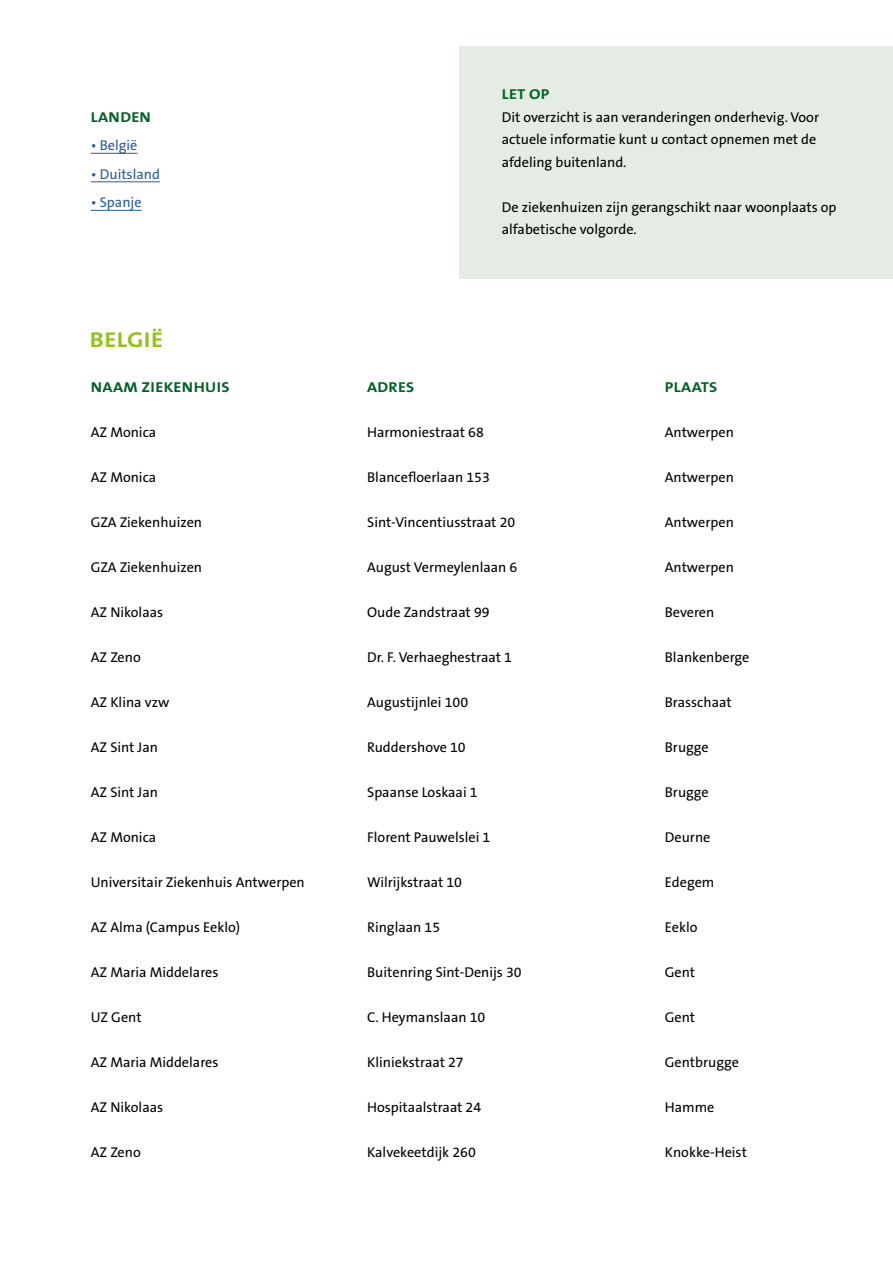
<style>
.page{position:relative;width:893px;height:1263px;background:#fff}
.page>*{position:absolute;margin:0;border:0;box-sizing:border-box;transform-origin:0 0}
.t1{font:700 21.6px "The Sans B W7";letter-spacing:.015em;color:#95c11f;scale:1.13 1}
.t2{font:700 14.4px "The Sans B W7";letter-spacing:.015em;color:#006226;scale:1.12 1}
.t3{font:14.25px/22.5px "The Sans B W5 Plain";color:#000}
.t4{font:14.25px "The Sans B W5 Plain";color:#275b9b}
</style>
<div class="page">
<div style="left:459px;top:47px;width:434px;height:232px;background:#e5ece4"></div>
<hr style="left:91px;top:153px;width:47px;height:1px;background:#275b9b">
<hr style="left:91px;top:182px;width:69px;height:1px;background:#275b9b">
<hr style="left:91px;top:210px;width:51px;height:1px;background:#275b9b">
<p class="t2" style="left:91px;top:107px;width:55px">LANDEN</p>
<p class="t4" style="left:91px;top:136px;width:48px">• België</p>
<p class="t4" style="left:91px;top:165px;width:71px">• Duitsland</p>
<p class="t4" style="left:91px;top:193px;width:52px">• Spanje</p>
<h1 class="t1" style="left:90px;top:325px;width:66px">BELGIË</h1>
<p class="t2" style="left:502px;top:85px;width:44px">LET OP</p>
<p class="t3" style="left:502px;top:106px;width:319px">Dit overzicht is aan veranderingen onderhevig. Voor actuele informatie kunt u contact opnemen met de afdeling buitenland.</p>
<p class="t3" style="left:502px;top:196px;width:336px">De ziekenhuizen zijn gerangschikt naar woonplaats op alfabetische volgorde.</p>
<p class="t2" style="left:91px;top:377px;width:125px">NAAM ZIEKENHUIS</p>
<p class="t2" style="left:367px;top:377px;width:44px">ADRES</p>
<p class="t2" style="left:665px;top:377px;width:48px">PLAATS</p>
<p class="t3" style="left:91px;top:421px;width:67px">AZ Monica</p>
<p class="t3" style="left:367px;top:421px;width:118px">Harmoniestraat 68</p>
<p class="t3" style="left:665px;top:421px;width:71px">Antwerpen</p>
<p class="t3" style="left:91px;top:466px;width:67px">AZ Monica</p>
<p class="t3" style="left:367px;top:466px;width:124px">Blancefloerlaan 153</p>
<p class="t3" style="left:665px;top:466px;width:71px">Antwerpen</p>
<p class="t3" style="left:91px;top:511px;width:113px">GZA Ziekenhuizen</p>
<p class="t3" style="left:367px;top:511px;width:150px">Sint-Vincentiusstraat 20</p>
<p class="t3" style="left:665px;top:511px;width:71px">Antwerpen</p>
<p class="t3" style="left:91px;top:556px;width:113px">GZA Ziekenhuizen</p>
<p class="t3" style="left:367px;top:556px;width:152px">August Vermeylenlaan 6</p>
<p class="t3" style="left:665px;top:556px;width:71px">Antwerpen</p>
<p class="t3" style="left:91px;top:601px;width:74px">AZ Nikolaas</p>
<p class="t3" style="left:367px;top:601px;width:124px">Oude Zandstraat 99</p>
<p class="t3" style="left:665px;top:601px;width:51px">Beveren</p>
<p class="t3" style="left:91px;top:646px;width:52px">AZ Zeno</p>
<p class="t3" style="left:367px;top:646px;width:146px">Dr. F. Verhaeghestraat 1</p>
<p class="t3" style="left:665px;top:646px;width:86px">Blankenberge</p>
<p class="t3" style="left:91px;top:691px;width:80px">AZ Klina vzw</p>
<p class="t3" style="left:367px;top:691px;width:103px">Augustijnlei 100</p>
<p class="t3" style="left:665px;top:691px;width:68px">Brasschaat</p>
<p class="t3" style="left:91px;top:736px;width:69px">AZ Sint Jan</p>
<p class="t3" style="left:367px;top:736px;width:100px">Ruddershove 10</p>
<p class="t3" style="left:665px;top:736px;width:45px">Brugge</p>
<p class="t3" style="left:91px;top:781px;width:69px">AZ Sint Jan</p>
<p class="t3" style="left:367px;top:781px;width:112px">Spaanse Loskaai 1</p>
<p class="t3" style="left:665px;top:781px;width:45px">Brugge</p>
<p class="t3" style="left:91px;top:826px;width:67px">AZ Monica</p>
<p class="t3" style="left:367px;top:826px;width:125px">Florent Pauwelslei 1</p>
<p class="t3" style="left:665px;top:826px;width:47px">Deurne</p>
<p class="t3" style="left:91px;top:871px;width:216px">Universitair Ziekenhuis Antwerpen</p>
<p class="t3" style="left:367px;top:871px;width:96px">Wilrijkstraat 10</p>
<p class="t3" style="left:665px;top:871px;width:51px">Edegem</p>
<p class="t3" style="left:91px;top:916px;width:151px">AZ Alma (Campus Eeklo)</p>
<p class="t3" style="left:367px;top:916px;width:75px">Ringlaan 15</p>
<p class="t3" style="left:665px;top:916px;width:34px">Eeklo</p>
<p class="t3" style="left:91px;top:961px;width:129px">AZ Maria Middelares</p>
<p class="t3" style="left:367px;top:961px;width:156px">Buitenring Sint-Denijs 30</p>
<p class="t3" style="left:665px;top:961px;width:32px">Gent</p>
<p class="t3" style="left:91px;top:1006px;width:52px">UZ Gent</p>
<p class="t3" style="left:367px;top:1006px;width:120px">C. Heymanslaan 10</p>
<p class="t3" style="left:665px;top:1006px;width:32px">Gent</p>
<p class="t3" style="left:91px;top:1051px;width:129px">AZ Maria Middelares</p>
<p class="t3" style="left:367px;top:1051px;width:98px">Kliniekstraat 27</p>
<p class="t3" style="left:665px;top:1051px;width:76px">Gentbrugge</p>
<p class="t3" style="left:91px;top:1096px;width:74px">AZ Nikolaas</p>
<p class="t3" style="left:367px;top:1096px;width:116px">Hospitaalstraat 24</p>
<p class="t3" style="left:665px;top:1096px;width:51px">Hamme</p>
<p class="t3" style="left:91px;top:1141px;width:52px">AZ Zeno</p>
<p class="t3" style="left:367px;top:1141px;width:110px">Kalvekeetdijk 260</p>
<p class="t3" style="left:665px;top:1141px;width:84px">Knokke-Heist</p>
</div>
